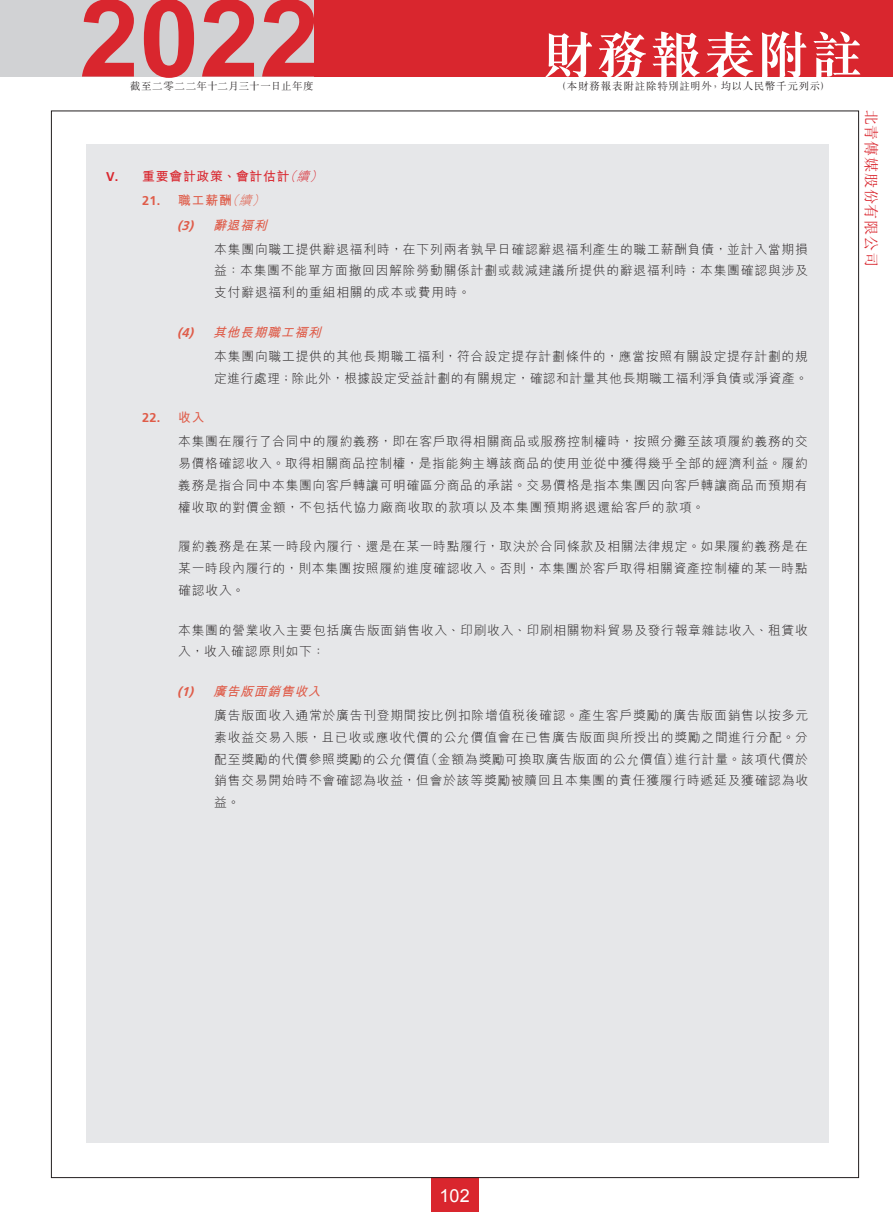
<style>
.page{position:relative;width:893px;height:1212px;background:#fff}
.page>*{position:absolute;margin:0;border:0;box-sizing:border-box;transform-origin:0 0}
.t1{font:700 108px "Arial";color:#d9262e}
.t2{font:700 52.5px "M Sung HK";letter-spacing:.02em;color:#fff}
.t3{font:18px "Arial";color:#fff}
.t4{font:300 15px "M Sung HK";letter-spacing:.045em;color:#d9262e}
._01_Body_Text{font:300 12.75px/21.8px "M Hei HK";letter-spacing:.06em;color:#231f20;text-align:justify}
._05_____H3{font:italic 700 12.75px "M Hei HK";color:#df5c49}
._03_H1{font:700 12.75px "M Hei HK";letter-spacing:.065em;color:#d9262e}
._05_____H3-2{font:italic 700 12.75px "Frutiger LT Std";color:#df5c49}
._04___H2{font:700 12.75px "M Hei HK";letter-spacing:.065em;color:#df5c49}
._04___H2-2{font:700 12.75px "Frutiger LT Std";color:#df5c49}
._03_H1-2{font:italic 300 12.75px "M Hei HK";color:#d9262e}
._04___H2-3{font:italic 300 12.75px "M Hei HK";color:#df5c49}
._03_H1-3{font:700 12.75px "Frutiger LT Std";color:#d9262e}
.t5{font:300 10.5px "M Sung HK";letter-spacing:.055em;color:#231f20}
</style>
<div class="page">
<div style="left:298px;top:0;width:595px;height:77px;background:#d9262e"></div>
<div style="left:0;top:0;width:314px;height:77px;background:#d1d2d4"></div>
<div style="left:86px;top:145px;width:742px;height:998px;background:#e6e7e9"></div>
<div style="left:431px;top:1177px;width:47px;height:35px;background:#d9262e"></div>
<h1 class="t1" style="left:79px;top:-33px;width:242px">2022</h1>
<p class="t5" style="left:130px;top:78px;width:185px">截至二零二二年十二月三十一日止年度</p>
<h2 class="t2" style="left:542px;top:19px;width:322px">財務報表附註</h2>
<p class="t5" style="left:556px;top:79px;width:275px">（本財務報表附註除特別註明外，均以人民幣千元列示(</p>
<p class="_03_H1-3" style="left:106px;top:170px;width:14px">V.</p>
<p class="_03_H1" style="left:142px;top:168px;width:149px">重要會計政策、會計估計</p>
<p class="_03_H1-2" style="left:296px;top:168px;width:19px">續</p>
<p class="_03_H1-2" style="left:284px;top:168px;width:19px">（</p>
<p class="_03_H1-2" style="left:309px;top:168px;width:19px">(</p>
<p class="_04___H2-2" style="left:142px;top:194px;width:20px">21.</p>
<p class="_04___H2-2" style="left:142px;top:410px;width:20px">22.</p>
<p class="_04___H2-3" style="left:239px;top:192px;width:19px">續</p>
<p class="_04___H2-3" style="left:226px;top:192px;width:19px">（</p>
<p class="_04___H2-3" style="left:252px;top:192px;width:19px">(</p>
<p class="_04___H2" style="left:178px;top:192px;width:55px">職工薪酬</p>
<p class="_05_____H3-2" style="left:177px;top:218px;width:17px">3(</p>
<p class="_05_____H3-2" style="left:189px;top:218px;width:10px">)</p>
<p class="_05_____H3-2" style="left:177px;top:325px;width:17px">4(</p>
<p class="_05_____H3-2" style="left:189px;top:325px;width:10px">)</p>
<p class="_05_____H3" style="left:213px;top:216px;width:59px">辭退福利</p>
<p class="_01_Body_Text" style="left:214px;top:237px;width:595px">本集團向職工提供辭退福利時，在下列兩者孰早日確認辭退福利產生的職工薪酬負債，並計入當期損益：本集團不能單方面撤回因解除勞動關係計劃或裁減建議所提供的辭退福利時；本集團確認與涉及支付辭退福利的重組相關的成本或費用時。</p>
<p class="_05_____H3" style="left:213px;top:323px;width:114px">其他長期職工福利</p>
<p class="_01_Body_Text" style="left:214px;top:345px;width:595px">本集團向職工提供的其他長期職工福利，符合設定提存計劃條件的，應當按照有關設定提存計劃的規定進行處理；除此外，根據設定受益計劃的有關規定，確認和計量其他長期職工福利淨負債或淨資產。</p>
<p class="_04___H2" style="left:178px;top:408px;width:28px">收入</p>
<p class="_01_Body_Text" style="left:178px;top:430px;width:631px">本集團在履行了合同中的履約義務，即在客戶取得相關商品或服務控制權時，按照分攤至該項履約義務的交易價格確認收入。取得相關商品控制權，是指能夠主導該商品的使用並從中獲得幾乎全部的經濟利益。履約義務是指合同中本集團向客戶轉讓可明確區分商品的承諾。交易價格是指本集團因向客戶轉讓商品而預期有權收取的對價金額，不包括代協力廠商收取的款項以及本集團預期將退還給客戶的款項。</p>
<p class="_01_Body_Text" style="left:178px;top:535px;width:631px">履約義務是在某一時段內履行、還是在某一時點履行，取決於合同條款及相關法律規定。如果履約義務是在某一時段內履行的，則本集團按照履約進度確認收入。否則，本集團於客戶取得相關資產控制權的某一時點確認收入。</p>
<p class="_01_Body_Text" style="left:178px;top:618px;width:631px">本集團的營業收入主要包括廣告版面銷售收入、印刷收入、印刷相關物料貿易及發行報章雜誌收入、租賃收入，收入確認原則如下：</p>
<p class="_05_____H3" style="left:213px;top:682px;width:114px">廣告版面銷售收入</p>
<p class="_05_____H3-2" style="left:177px;top:684px;width:17px">1(</p>
<p class="_05_____H3-2" style="left:189px;top:684px;width:10px">)</p>
<p class="_01_Body_Text" style="left:214px;top:704px;width:595px;text-align:right">廣告版面收入通常於廣告刊登期間按比例扣除增值稅後確認。產生客戶獎勵的廣告版面銷售以按多元素收益交易入賬，且已收或應收代價的公允價值會在已售廣告版面與所授出的獎勵之間進行分配。分進行計量。該項代價於</p>
<p class="_01_Body_Text" style="left:214px;top:747px;width:595px;text-align:left">配至獎勵的代價參照獎勵的公允價值<br>銷售交易開始時不會確認為收益，但會於該等獎勵被贖回且本集團的責任獲履行時遞延及獲確認為收益。</p>
<p class="_01_Body_Text" style="left:425px;top:747px;width:256px">（金額為獎勵可換取廣告版面的公允價值）</p>
<p class="t4" style="left:881px;top:110px;width:158px;rotate:90deg">北青傳媒股份有限公司</p>
<h3 class="t3" style="left:439px;top:1184px;width:32px">102</h3>
</div>
